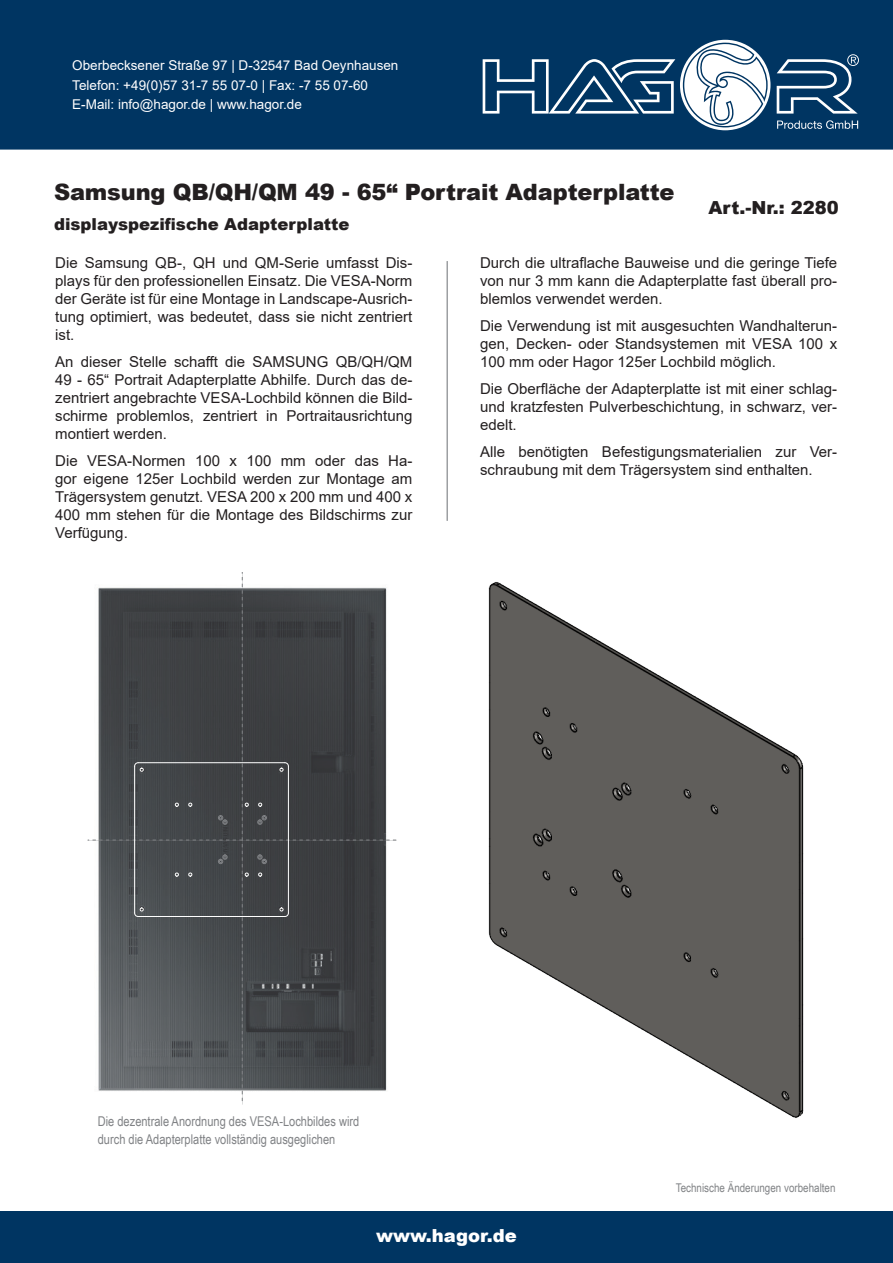
<style>
.page{position:relative;width:893px;height:1263px;background:#fff}
.page>*{position:absolute;margin:0;border:0;box-sizing:border-box;transform-origin:0 0}
.t1{font:900 22.5px "Arial";letter-spacing:-.005em;color:#231f20}
.t2{font:900 18px "Arial";color:#231f20}
.t3{font:900 18px "Arial";color:#fff}
.t4{font:900 16.5px "Arial";color:#231f20}
.t5{font:15px/18px "Arial";color:#231f20;text-align:justify}
.t6{font:13.5px/19.5px "Arial";color:#fff}
.t7{font:13.5px/18px "Arial Narrow";color:#808285}
.t8{font:12px "Arial Narrow";color:#808285}
</style>
<div class="page">
<div style="left:0;top:1212px;width:893px;height:51px;background:#003562"></div>
<div style="left:0;top:0;width:893px;height:150px;background:#003562"></div>
<hr style="left:446px;top:261px;width:2px;height:260px;background:#9d9fa2">
<svg style="left:777px;top:54px;width:82px;height:60px;background:#365f83"></svg>
<svg style="left:777px;top:120px;width:81px;height:9px"></svg>
<svg style="left:483px;top:40px;width:287px;height:90px"></svg>
<img style="left:488px;top:582px;width:316px;height:536px">
<svg style="left:88px;top:573px;width:308px;height:531px;background:#5a5d5f"></svg>
<p class="t6" style="left:72px;top:56px;width:328px">Oberbecksener Straße 97 | D-32547 Bad Oeynhausen<br>Telefon: +49(0)57 31-7 55 07-0 | Fax: -7 55 07-60<br>E-Mail: info@hagor.de | www.hagor.de</p>
<h1 class="t1" style="left:54px;top:176px;width:622px">Samsung QB/QH/QM 49 - 65“ Portrait Adapterplatte</h1>
<p class="t4" style="left:54px;top:212px;width:297px">displayspezifische Adapterplatte</p>
<p class="t2" style="left:708px;top:194px;width:132px">Art.-Nr.: 2280</p>
<p class="t5" style="left:55px;top:254px;width:359px">Die Samsung QB-, QH und QM-Serie umfasst Dis&shy;plays für den professionellen Einsatz. Die VESA-Norm der Geräte ist für eine Montage in Landscape-Ausrich&shy;tung optimiert, was bedeutet, dass sie nicht zentriert ist.</p>
<p class="t5" style="left:55px;top:353px;width:359px">An dieser Stelle schafft die SAMSUNG QB/QH/QM 49 - 65“ Portrait Adapterplatte Abhilfe. Durch das de&shy;zentriert angebrachte VESA-Lochbild können die Bild&shy;schirme problemlos, zentriert in Portraitausrichtung montiert werden.</p>
<p class="t5" style="left:55px;top:452px;width:359px">Die VESA-Normen 100 x 100 mm oder das Ha&shy;gor eigene 125er Lochbild werden zur Montage am Trägersystem genutzt. VESA 200 x 200 mm und 400 x 400 mm stehen für die Montage des Bildschirms zur Verfügung.</p>
<p class="t5" style="left:480px;top:254px;width:359px">Durch die ultraflache Bauweise und die geringe Tiefe von nur 3 mm kann die Adapterplatte fast überall pro&shy;blemlos verwendet werden.</p>
<p class="t5" style="left:480px;top:317px;width:359px">Die Verwendung ist mit ausgesuchten Wandhalterun&shy;gen, Decken- oder Standsystemen mit VESA 100 x 100 mm oder Hagor 125er Lochbild möglich.</p>
<p class="t5" style="left:480px;top:380px;width:359px">Die Oberfläche der Adapterplatte ist mit einer schlag&shy;und kratzfesten Pulverbeschichtung, in schwarz, ver&shy;edelt.</p>
<p class="t5" style="left:480px;top:443px;width:359px">Alle benötigten Befestigungsmaterialien zur Ver&shy;schraubung mit dem Trägersystem sind enthalten.</p>
<p class="t7" style="left:98px;top:1112px;width:263px">Die dezentrale Anordnung des VESA-Lochbildes wird durch die Adapterplatte vollständig ausgeglichen</p>
<p class="t8" style="left:676px;top:1179px;width:161px">Technische Änderungen vorbehalten</p>
<p class="t3" style="left:376px;top:1222px;width:142px">www.hagor.de</p>
</div>
